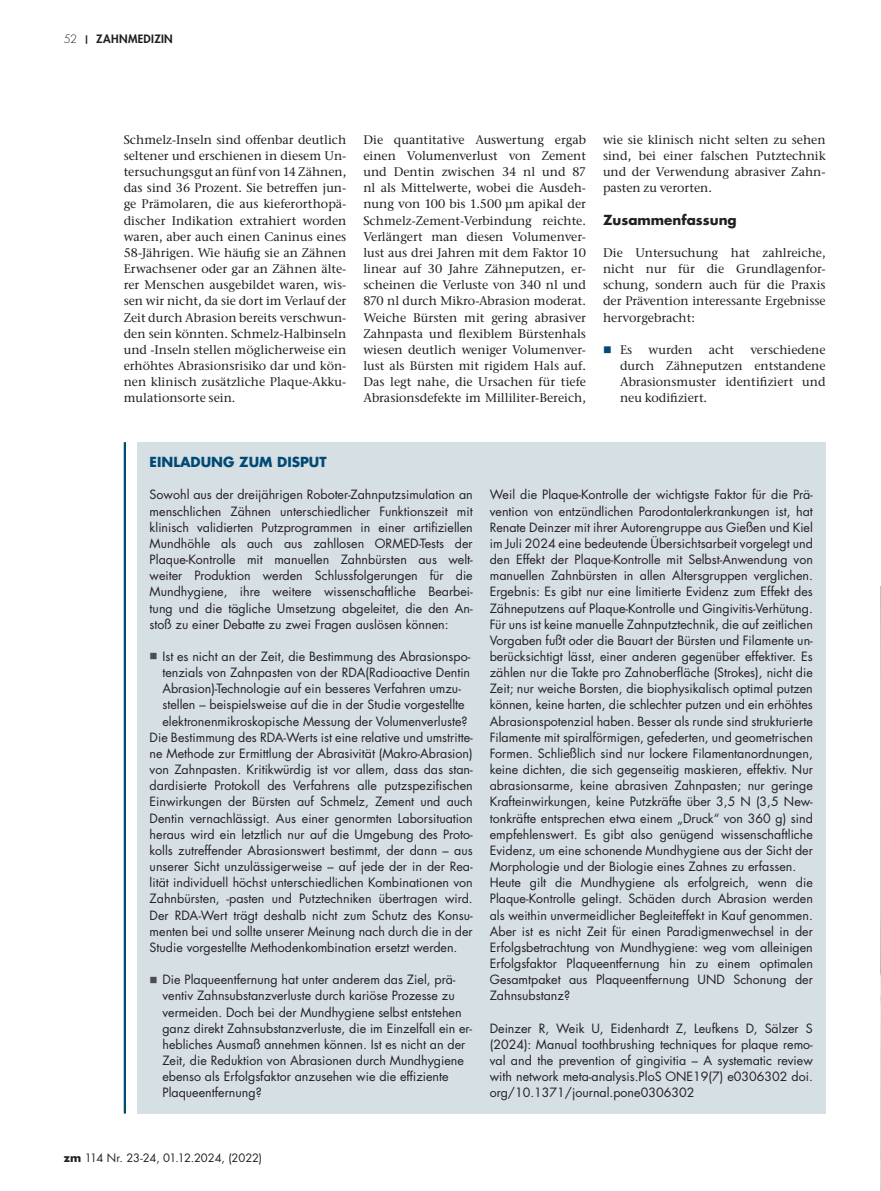
<style>
.page{position:relative;width:881px;height:1191px;background:#fff}
.page>*{position:absolute;margin:0;border:0;box-sizing:border-box;transform-origin:0 0}
.t1{font:700 13.5px "Futura LT Pro";color:#014a76}
.t2{font:700 13.5px "Futura LT Pro";color:#231f20}
.t3{font:12.45px/16.2px "Futura LT Pro";color:#231f20;text-align:justify}
.t4{font:500 12.45px/16.2px "Stone Serif ITC Pro";color:#231f20;text-align:justify}
.t5{font:11.25px "Futura LT Pro";letter-spacing:-.01em;color:#231f20}
.t6{font:800 11.25px "Futura LT Pro";letter-spacing:.03em;color:#231f20}
.s1{font-weight:300}
.s2{font-weight:700}
</style>
<div class="page">
<div style="left:137px;top:442px;width:688px;height:671px;background:#d6dfe4"></div>
<hr style="left:124px;top:442px;width:2px;height:671px;background:#014a76">
<img style="left:880px;top:587px;width:1px;height:604px">
<p class="t6" style="left:64px;top:34px;width:110px"><span class="s1">52</span> <sup>|</sup> ZAHNMEDIZIN</p>
<p class="t4" style="left:124px;top:131px;width:224px">Schmelz-Inseln sind offenbar deutlich seltener und erschienen in diesem Un&shy;tersuchungsgut an fünf von 14 Zähnen, das sind 36 Prozent. Sie betreffen jun&shy;ge Prämolaren, die aus kieferorthopä&shy;discher Indikation extrahiert worden waren, aber auch einen Caninus eines 58-Jährigen. Wie häufig sie an Zähnen Erwachsener oder gar an Zähnen älte&shy;rer Menschen ausgebildet waren, wis&shy;sen wir nicht, da sie dort im Verlauf der Zeit durch Abrasion bereits verschwun&shy;den sein könnten. Schmelz-Halbinseln und -Inseln stellen möglicherweise ein erhöhtes Abrasionsrisiko dar und kön&shy;nen klinisch zusätzliche Plaque-Akku&shy;mulationsorte sein.</p>
<p class="t4" style="left:363px;top:131px;width:224px">Die quantitative Auswertung ergab einen Volumenverlust von Zement und Dentin zwischen 34 nl und 87 nl als Mittelwerte, wobei die Ausdeh&shy;nung von 100 bis 1.500 μm apikal der Schmelz-Zement-Verbindung reichte.<br>Verlängert man diesen Volumenver&shy;lust aus drei Jahren mit dem Faktor 10 linear auf 30 Jahre Zähneputzen, er&shy;scheinen die Verluste von 340 nl und 870 nl durch Mikro-Abrasion moderat.<br>Weiche Bürsten mit gering abrasiver Zahnpasta und flexiblem Bürstenhals wiesen deutlich weniger Volumenver&shy;lust als Bürsten mit rigidem Hals auf.<br>Das legt nahe, die Ursachen für tiefe Abrasionsdefekte im Milliliter-Bereich,</p>
<p class="t4" style="left:602px;top:131px;width:224px">wie sie klinisch nicht selten zu sehen sind, bei einer falschen Putztechnik und der Verwendung abrasiver Zahn&shy;pasten zu verorten.</p>
<p class="t2" style="left:602px;top:212px;width:135px">Zusammenfassung</p>
<p class="t4" style="left:602px;top:244px;width:224px">Die Untersuchung hat zahlreiche, nicht nur für die Grundlagenfor&shy;schung, sondern auch für die Praxis der Prävention interessante Ergebnisse hervorgebracht:</p>
<p class="t4" style="left:619px;top:341px;width:14px">Es</p>
<p class="t4" style="left:648px;top:341px;width:46px">wurden</p>
<p class="t4" style="left:708px;top:341px;width:27px">acht</p>
<p class="t4" style="left:619px;top:341px;width:207px;text-indent:130px">verschiedene durch Zähneputzen entstandene Abrasionsmuster identifiziert und neu kodifiziert.</p>
<p class="t1" style="left:150px;top:454px;width:178px">EINLADUNG ZUM DISPUT</p>
<p class="t3" style="left:150px;top:487px;width:324px">Sowohl aus der dreijährigen Roboter-Zahnputzsimulation an menschlichen Zähnen unterschiedlicher Funktionszeit mit klinisch validierten Putzprogrammen in einer artifiziellen Mundhöhle als auch aus zahllosen ORMED-Tests der Plaque-Kontrolle mit manuellen Zahnbürsten aus welt&shy;weiter Produktion werden Schlussfolgerungen für die Mundhygiene, ihre weitere wissenschaftliche Bearbei&shy;tung und die tägliche Umsetzung abgeleitet, die den An&shy;stoß zu einer Debatte zu zwei Fragen auslösen können:</p>
<p class="t3" style="left:162px;top:648px;width:309px">Ist es nicht an der Zeit, die Bestimmung des Abrasionspo-</p>
<p class="t3" style="left:162px;top:665px;width:309px">tenzials von Zahnpasten von der RDA(Radioactive Dentin</p>
<p class="t3" style="left:162px;top:681px;width:300px">Abrasion)-Technologie auf ein besseres Verfahren umzu-</p>
<p class="t3" style="left:162px;top:697px;width:303px">stellen – beispielsweise auf die in der Studie vorgestellte</p>
<p class="t3" style="left:162px;top:713px;width:306px">elektronenmikroskopische Messung der Volumenverluste?</p>
<p class="t3" style="left:150px;top:729px;width:324px">Die Bestimmung des RDA-Werts ist eine relative und umstritte-</p>
<p class="t3" style="left:150px;top:745px;width:324px">ne Methode zur Ermittlung der Abrasivität (Makro-Abrasion)</p>
<p class="t3" style="left:150px;top:761px;width:324px">von Zahnpasten. Kritikwürdig ist vor allem, dass das stan-</p>
<p class="t3" style="left:150px;top:778px;width:324px">dardisierte Protokoll des Verfahrens alle putzspezifischen</p>
<p class="t3" style="left:150px;top:794px;width:324px">Einwirkungen der Bürsten auf Schmelz, Zement und auch</p>
<p class="t3" style="left:150px;top:810px;width:324px">Dentin vernachlässigt. Aus einer genormten Laborsituation</p>
<p class="t3" style="left:150px;top:826px;width:324px">heraus wird ein letztlich nur auf die Umgebung des Proto-</p>
<p class="t3" style="left:150px;top:842px;width:324px">kolls zutreffender Abrasionswert bestimmt, der dann – aus</p>
<p class="t3" style="left:150px;top:858px;width:324px">unserer Sicht unzulässigerweise – auf jede der in der Rea-</p>
<p class="t3" style="left:150px;top:875px;width:324px">lität individuell höchst unterschiedlichen Kombinationen von</p>
<p class="t3" style="left:150px;top:891px;width:324px">Zahnbürsten, -pasten und Putztechniken übertragen wird.</p>
<p class="t3" style="left:150px;top:907px;width:324px">Der RDA-Wert trägt deshalb nicht zum Schutz des Konsu-</p>
<p class="t3" style="left:150px;top:923px;width:324px">menten bei und sollte unserer Meinung nach durch die in der</p>
<p class="t3" style="left:150px;top:939px;width:309px">Studie vorgestellte Methodenkombination ersetzt werden.</p>
<p class="t3" style="left:162px;top:972px;width:311px;text-align:left">Die Plaqueentfernung hat unter anderem das Ziel, prä&shy;ventiv Zahnsubstanzverluste durch kariöse Prozesse zu vermeiden. Doch bei der Mundhygiene selbst entstehen ganz direkt Zahnsubstanzverluste, die im Einzelfall ein er&shy;hebliches Ausmaß annehmen können. Ist es nicht an der Zeit, die Reduktion von Abrasionen durch Mundhygiene ebenso als Erfolgsfaktor anzusehen wie die effiziente Plaqueentfernung?</p>
<p class="t3" style="left:489px;top:487px;width:324px;text-align:left">Weil die Plaque-Kontrolle der wichtigste Faktor für die Prä&shy;vention von entzündlichen Parodontalerkrankungen ist, hat Renate Deinzer mit ihrer Autorengruppe aus Gießen und Kiel im Juli 2024 eine bedeutende Übersichtsarbeit vorgelegt und den Effekt der Plaque-Kontrolle mit Selbst-Anwendung von manuellen Zahnbürsten in allen Altersgruppen verglichen.<br>Ergebnis: Es gibt nur eine limitierte Evidenz zum Effekt des Zähneputzens auf Plaque-Kontrolle und Gingivitis-Verhütung.<br>Für uns ist keine manuelle Zahnputztechnik, die auf zeitlichen Vorgaben fußt oder die Bauart der Bürsten und Filamente un&shy;berücksichtigt lässt, einer anderen gegenüber effektiver. Es zählen nur die Takte pro Zahnoberfläche (Strokes), nicht die Zeit; nur weiche Borsten, die biophysikalisch optimal putzen können, keine harten, die schlechter putzen und ein erhöhtes Abrasionspotenzial haben. Besser als runde sind strukturierte Filamente mit spiralförmigen, gefederten, und geometrischen Formen. Schließlich sind nur lockere Filamentanordnungen, keine dichten, die sich gegenseitig maskieren, effektiv. Nur abrasionsarme, keine abrasiven Zahnpasten; nur geringe Krafteinwirkungen, keine Putzkräfte über 3,5 N (3,5 New&shy;tonkräfte entsprechen etwa einem „Druck“ von 360 g) sind empfehlenswert. Es gibt also genügend wissenschaftliche Evidenz, um eine schonende Mundhygiene aus der Sicht der Morphologie und der Biologie eines Zahnes zu erfassen.<br>Heute gilt die Mundhygiene als erfolgreich, wenn die Plaque-Kontrolle gelingt. Schäden durch Abrasion werden als weithin unvermeidlicher Begleiteffekt in Kauf genommen.<br>Aber ist es nicht Zeit für einen Paradigmenwechsel in der Erfolgsbetrachtung von Mundhygiene: weg vom alleinigen Erfolgsfaktor Plaqueentfernung hin zu einem optimalen Gesamtpaket aus Plaqueentfernung UND Schonung der Zahnsubstanz?</p>
<p class="t3" style="left:489px;top:1020px;width:324px">Deinzer R, Weik U, Eidenhardt Z, Leufkens D, Sälzer S (2024): Manual toothbrushing techniques for plaque remo&shy;val and the prevention of gingivitia – A systematic review with network meta-analysis.PloS ONE19(7) e0306302 doi. org/10.1371/journal.pone0306302</p>
<p class="t5" style="left:64px;top:1151px;width:200px"><span class="s2">zm</span> 114 Nr. 23-24, 01.12.2024, (2022)</p>
</div>
